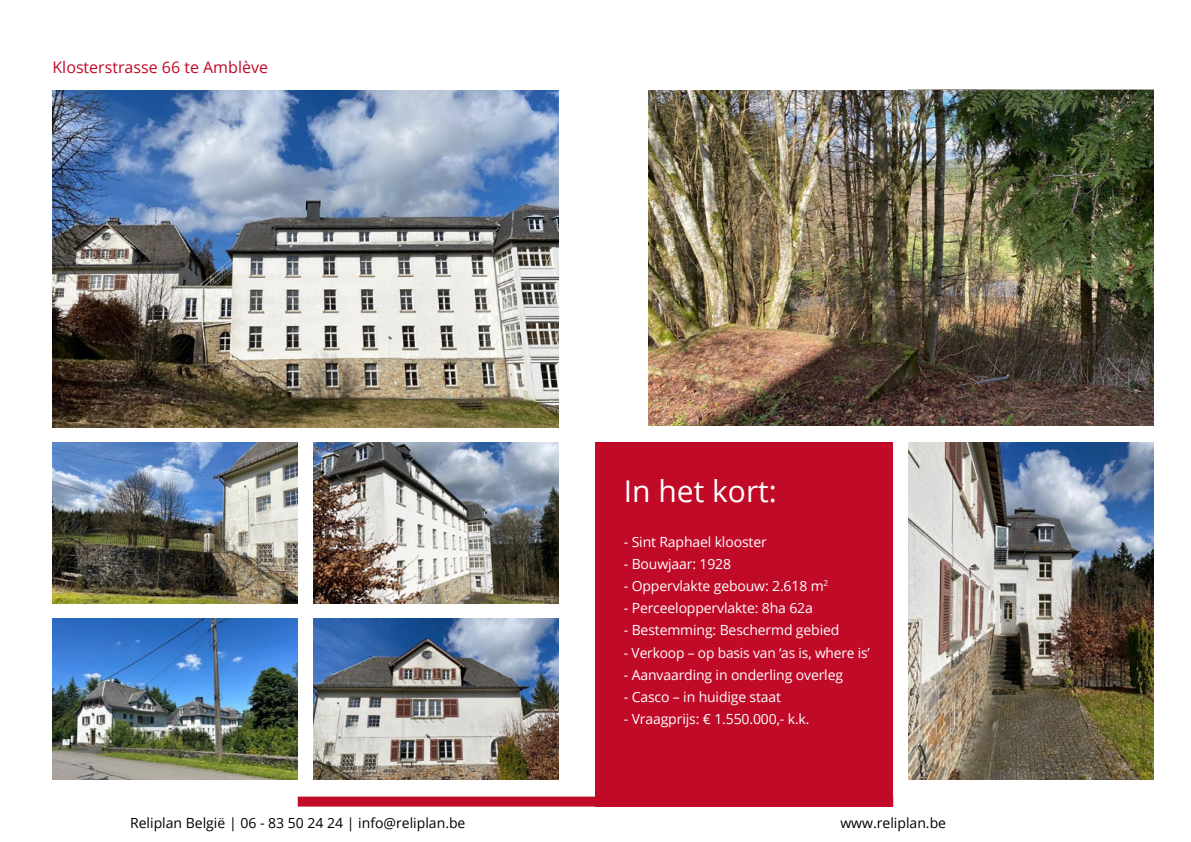
<style>
.page{position:relative;width:1191px;height:842px;background:#fff}
.page>*{position:absolute;margin:0;border:0;box-sizing:border-box;transform-origin:0 0}
.t1{font:30px "Open Sans";color:#fff}
.t2{font:16px "Open Sans";color:#c10a27}
.t3{font:14px "Open Sans";letter-spacing:-.01em;color:#fff}
.t4{font:14px "Open Sans";color:#000}
</style>
<div class="page">
<div style="left:298px;top:796px;width:297px;height:10px;background:#c10a27"></div>
<img style="left:908px;top:442px;width:245px;height:337px">
<img style="left:53px;top:618px;width:244px;height:161px">
<img style="left:313px;top:618px;width:245px;height:161px">
<img style="left:53px;top:90px;width:505px;height:337px">
<img style="left:313px;top:442px;width:245px;height:161px">
<img style="left:53px;top:442px;width:245px;height:161px">
<img style="left:648px;top:90px;width:505px;height:336px">
<div style="left:595px;top:442px;width:298px;height:364px;background:#c10a27"></div>
<p class="t2" style="left:52px;top:56px;width:217px">Klosterstrasse 66 te Amblève</p>
<p class="t1" style="left:624px;top:471px;width:154px">In het kort:</p>
<p class="t3" style="left:624px;top:532px;width:144px">- Sint Raphael klooster</p>
<p class="t3" style="left:624px;top:554px;width:109px">- Bouwjaar: 1928</p>
<p class="t3" style="left:624px;top:576px;width:206px">- Oppervlakte gebouw: 2.618 m<sup>2</sup></p>
<p class="t3" style="left:624px;top:599px;width:190px">- Perceeloppervlakte: 8ha 62a</p>
<p class="t3" style="left:624px;top:621px;width:217px">- Bestemming: Beschermd gebied</p>
<p class="t3" style="left:624px;top:643px;width:248px">- Verkoop – op basis van ‘as is, where is’</p>
<p class="t3" style="left:624px;top:665px;width:221px">- Aanvaarding in onderling overleg</p>
<p class="t3" style="left:624px;top:687px;width:159px">- Casco – in huidige staat</p>
<p class="t3" style="left:624px;top:710px;width:187px">- Vraagprijs: € 1.550.000,- k.k.</p>
<p class="t4" style="left:130px;top:813px;width:337px">Reliplan België | 06 - 83 50 24 24 | info@reliplan.be</p>
<p class="t4" style="left:840px;top:813px;width:107px">www.reliplan.be</p>
</div>
